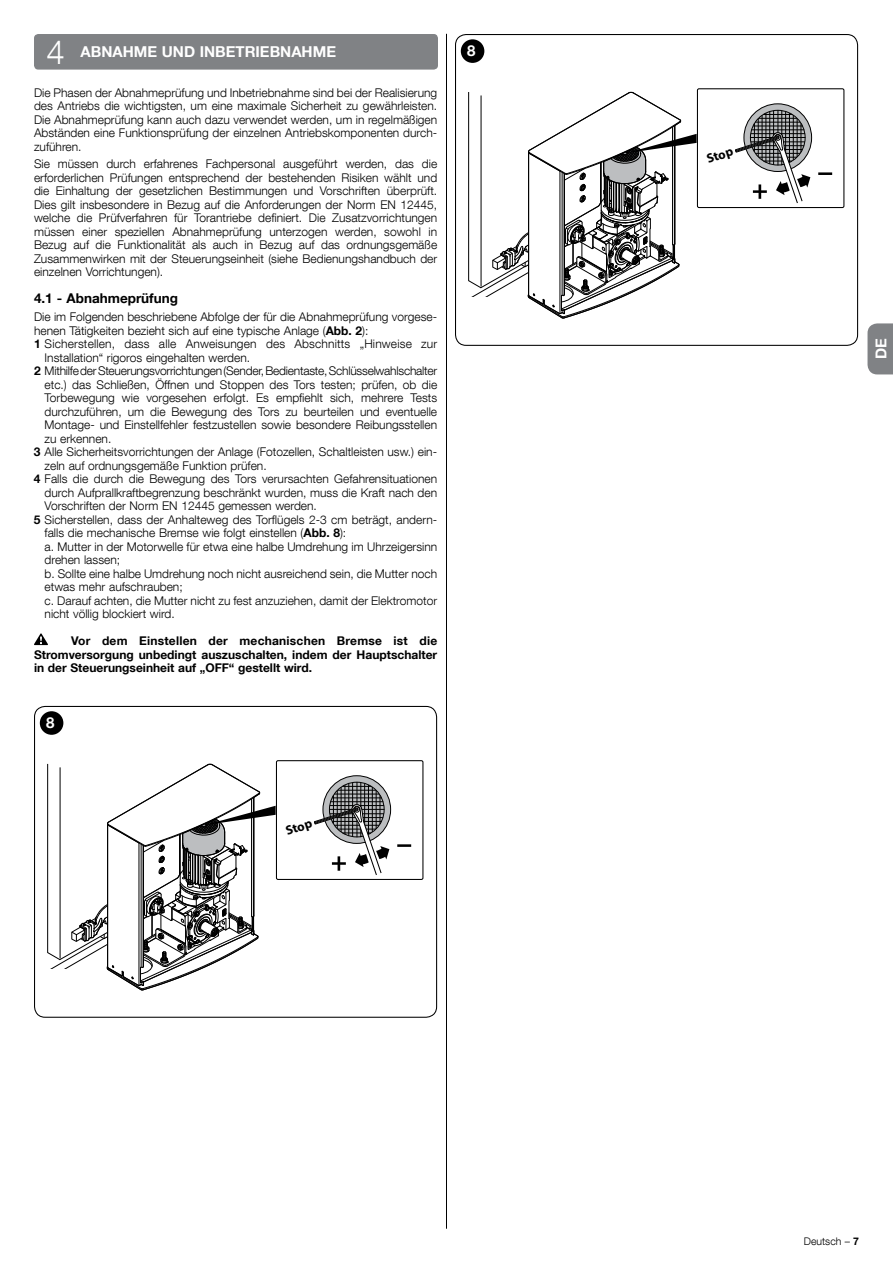
<style>
.page{position:relative;width:893px;height:1263px;background:#fff}
.page>*{position:absolute;margin:0;border:0;box-sizing:border-box;transform-origin:0 0}
.t1{font:700 15px "Helvetica Neue LT Com";color:#fff}
.t2{font:700 13.5px "Helvetica Neue LT Com";color:#000}
.t3{font:700 12.9px "Myriad Pro";color:#000}
.t4{font:300 12px/13.5px "Helvetica Neue LT Com";color:#000;text-align:justify}
.t5{font:700 12px/13.5px "Helvetica Neue LT Com";color:#000;text-align:justify}
.t6{font:300 12px "Helvetica Neue LT Com";letter-spacing:-.02em;color:#000}
.t7{font:300 10.5px "Helvetica Neue LT Com";color:#000}
.s1{font-weight:300;font-size:33px}
.s2{font-weight:700}
</style>
<div class="page">
<svg style="left:867px;top:323px;width:26px;height:51px"></svg>
<hr style="left:446px;top:34px;width:1px;height:1195px;background:#000">
<div style="left:276px;top:760px;width:147px;height:120px;border:1px solid #000;border-radius:2px"></div>
<svg style="left:323px;top:776px;width:68px;height:67px"></svg>
<hr style="left:334px;top:794px;width:45px;height:1px;background:#000">
<hr style="left:338px;top:790px;width:38px;height:1px;background:#000">
<svg style="left:343px;top:786px;width:28px;height:1px"></svg>
<hr style="left:357px;top:782px;width:1px;height:55px;background:#000">
<hr style="left:361px;top:783px;width:1px;height:54px;background:#000">
<hr style="left:364px;top:784px;width:1px;height:51px;background:#000">
<hr style="left:368px;top:785px;width:1px;height:49px;background:#000">
<hr style="left:372px;top:787px;width:1px;height:45px;background:#000">
<hr style="left:376px;top:791px;width:1px;height:37px;background:#000">
<hr style="left:337px;top:791px;width:1px;height:37px;background:#000">
<hr style="left:341px;top:787px;width:1px;height:45px;background:#000">
<hr style="left:345px;top:785px;width:1px;height:49px;background:#000">
<hr style="left:348px;top:784px;width:1px;height:51px;background:#000">
<hr style="left:352px;top:783px;width:1px;height:53px;background:#000">
<svg style="left:314px;top:795px;width:75px;height:80px"></svg>
<svg style="left:397px;top:844px;width:14px;height:3px"></svg>
<svg style="left:47px;top:763px;width:229px;height:228px"></svg>
<div style="left:34px;top:706px;width:403px;height:312px;border:1px solid #000;border-radius:11px"></div>
<div style="left:40px;top:711px;width:23px;height:24px;background:#000;border-radius:50%"></div>
<div style="left:34px;top:34px;width:404px;height:36px;background:#808285;border-radius:4px"></div>
<svg style="left:34px;top:633px;width:14px;height:12px"></svg>
<div style="left:697px;top:88px;width:147px;height:120px;border:1px solid #000;border-radius:2px"></div>
<svg style="left:744px;top:104px;width:68px;height:67px"></svg>
<hr style="left:755px;top:122px;width:45px;height:1px;background:#000">
<hr style="left:759px;top:118px;width:38px;height:1px;background:#000">
<svg style="left:764px;top:114px;width:28px;height:1px"></svg>
<hr style="left:778px;top:110px;width:1px;height:55px;background:#000">
<hr style="left:781px;top:111px;width:1px;height:54px;background:#000">
<hr style="left:785px;top:112px;width:1px;height:52px;background:#000">
<hr style="left:789px;top:113px;width:1px;height:49px;background:#000">
<hr style="left:793px;top:115px;width:1px;height:45px;background:#000">
<hr style="left:797px;top:119px;width:1px;height:38px;background:#000">
<hr style="left:758px;top:119px;width:1px;height:37px;background:#000">
<hr style="left:762px;top:116px;width:1px;height:44px;background:#000">
<hr style="left:766px;top:113px;width:1px;height:49px;background:#000">
<hr style="left:769px;top:112px;width:1px;height:51px;background:#000">
<hr style="left:773px;top:111px;width:1px;height:53px;background:#000">
<svg style="left:735px;top:124px;width:75px;height:80px"></svg>
<svg style="left:818px;top:172px;width:14px;height:3px"></svg>
<svg style="left:468px;top:91px;width:229px;height:228px"></svg>
<div style="left:455px;top:34px;width:403px;height:312px;border:1px solid #000;border-radius:11px"></div>
<div style="left:461px;top:39px;width:23px;height:24px;background:#000;border-radius:50%"></div>
<p class="t1" style="left:47px;top:42px;width:291px"><span class="s1">4</span> ABNAHME UND INBETRIEBNAHME</p>
<p class="t4" style="left:34px;top:85px;width:405px">Die Phasen der Abnahmeprüfung und Inbetriebnahme sind bei der Realisierung des Antriebs die wichtigsten, um eine maximale Sicherheit zu gewährleisten.<br>Die Abnahmeprüfung kann auch dazu verwendet werden, um in regelmäßigen Abständen eine Funktionsprüfung der einzelnen Antriebskomponenten durch&shy;zuführen.</p>
<p class="t4" style="left:34px;top:157px;width:405px">Sie müssen durch erfahrenes Fachpersonal ausgeführt werden, das die erforderlichen Prüfungen entsprechend der bestehenden Risiken wählt und die Einhaltung der gesetzlichen Bestimmungen und Vorschriften überprüft.<br>Dies gilt insbesondere in Bezug auf die Anforderungen der Norm EN 12445, welche die Prüfverfahren für Torantriebe definiert. Die Zusatzvorrichtungen müssen einer speziellen Abnahmeprüfung unterzogen werden, sowohl in Bezug auf die Funktionalität als auch in Bezug auf das ordnungsgemäße Zusammenwirken mit der Steuerungseinheit (siehe Bedienungshandbuch der einzelnen Vorrichtungen).</p>
<p class="t2" style="left:34px;top:290px;width:146px">4.1 - Abnahmeprüfung</p>
<p class="t4" style="left:34px;top:310px;width:405px">Die im Folgenden beschriebene Abfolge der für die Abnahmeprüfung vorgese-</p>
<p class="t4" style="left:34px;top:323px;width:336px">henen Tätigkeiten bezieht sich auf eine typische Anlage (<span class="s2">Abb. 2</span>):</p>
<p class="t4" style="left:34px;top:337px;width:405px"><span class="s2">1</span> Sicherstellen, dass alle Anweisungen des Abschnitts „Hinweise zur</p>
<p class="t4" style="left:45px;top:350px;width:207px">Installation“ rigoros eingehalten werden.</p>
<p class="t6" style="left:34px;top:363px;width:405px"><span class="s2">2</span> Mithilfe der Steuerungsvorrichtungen (Sender, Bedientaste, Schlüsselwahlschalter</p>
<p class="t4" style="left:45px;top:377px;width:394px">etc.) das Schließen, Öffnen und Stoppen des Tors testen; prüfen, ob die</p>
<p class="t4" style="left:45px;top:391px;width:394px">Torbewegung wie vorgesehen erfolgt. Es empfiehlt sich, mehrere Tests</p>
<p class="t4" style="left:45px;top:404px;width:394px">durchzuführen, um die Bewegung des Tors zu beurteilen und eventuelle</p>
<p class="t4" style="left:45px;top:418px;width:394px">Montage- und Einstellfehler festzustellen sowie besondere Reibungsstellen</p>
<p class="t4" style="left:45px;top:431px;width:68px">zu erkennen.</p>
<p class="t4" style="left:34px;top:445px;width:405px"><span class="s2">3</span> Alle Sicherheitsvorrichtungen der Anlage (Fotozellen, Schaltleisten usw.) ein-</p>
<p class="t4" style="left:45px;top:458px;width:224px">zeln auf ordnungsgemäße Funktion prüfen.</p>
<p class="t4" style="left:34px;top:472px;width:405px"><span class="s2">4</span> Falls die durch die Bewegung des Tors verursachten Gefahrensituationen</p>
<p class="t4" style="left:45px;top:485px;width:394px">durch Aufprallkraftbegrenzung beschränkt wurden, muss die Kraft nach den</p>
<p class="t4" style="left:45px;top:499px;width:274px">Vorschriften der Norm EN 12445 gemessen werden.</p>
<p class="t4" style="left:34px;top:512px;width:405px"><span class="s2">5</span> Sicherstellen, dass der Anhalteweg des Torflügels 2-3 cm beträgt, andern-</p>
<p class="t4" style="left:45px;top:526px;width:303px">falls die mechanische Bremse wie folgt einstellen (<span class="s2">Abb. 8</span>):</p>
<p class="t4" style="left:45px;top:539px;width:394px">a. Mutter in der Motorwelle für etwa eine halbe Umdrehung im Uhrzeigersinn</p>
<p class="t4" style="left:45px;top:553px;width:77px">drehen lassen;</p>
<p class="t4" style="left:45px;top:566px;width:394px">b. Sollte eine halbe Umdrehung noch nicht ausreichend sein, die Mutter noch</p>
<p class="t4" style="left:45px;top:580px;width:140px">etwas mehr aufschrauben;</p>
<p class="t4" style="left:45px;top:593px;width:394px">c. Darauf achten, die Mutter nicht zu fest anzuziehen, damit der Elektromotor</p>
<p class="t4" style="left:45px;top:607px;width:132px">nicht völlig blockiert wird.</p>
<p class="t5" style="left:34px;top:634px;width:405px;text-indent:37px">Vor dem Einstellen der mechanischen Bremse ist die Stromversorgung unbedingt auszuschalten, indem der Hauptschalter in der Steuerungseinheit auf „OFF“ gestellt wird.</p>
<p class="t1" style="left:46px;top:713px;width:10px">8</p>
<p class="t1" style="left:467px;top:42px;width:10px">8</p>
<p class="t3" style="left:284px;top:823px;width:28px;rotate:-18deg">Stop</p>
<p class="t3" style="left:705px;top:151px;width:28px;rotate:-18deg">Stop</p>
<p class="t1" style="left:872px;top:359px;width:22px;rotate:-90deg">DE</p>
<p class="t7" style="left:804px;top:1235px;width:57px">Deutsch – <span class="s2">7</span></p>
</div>
